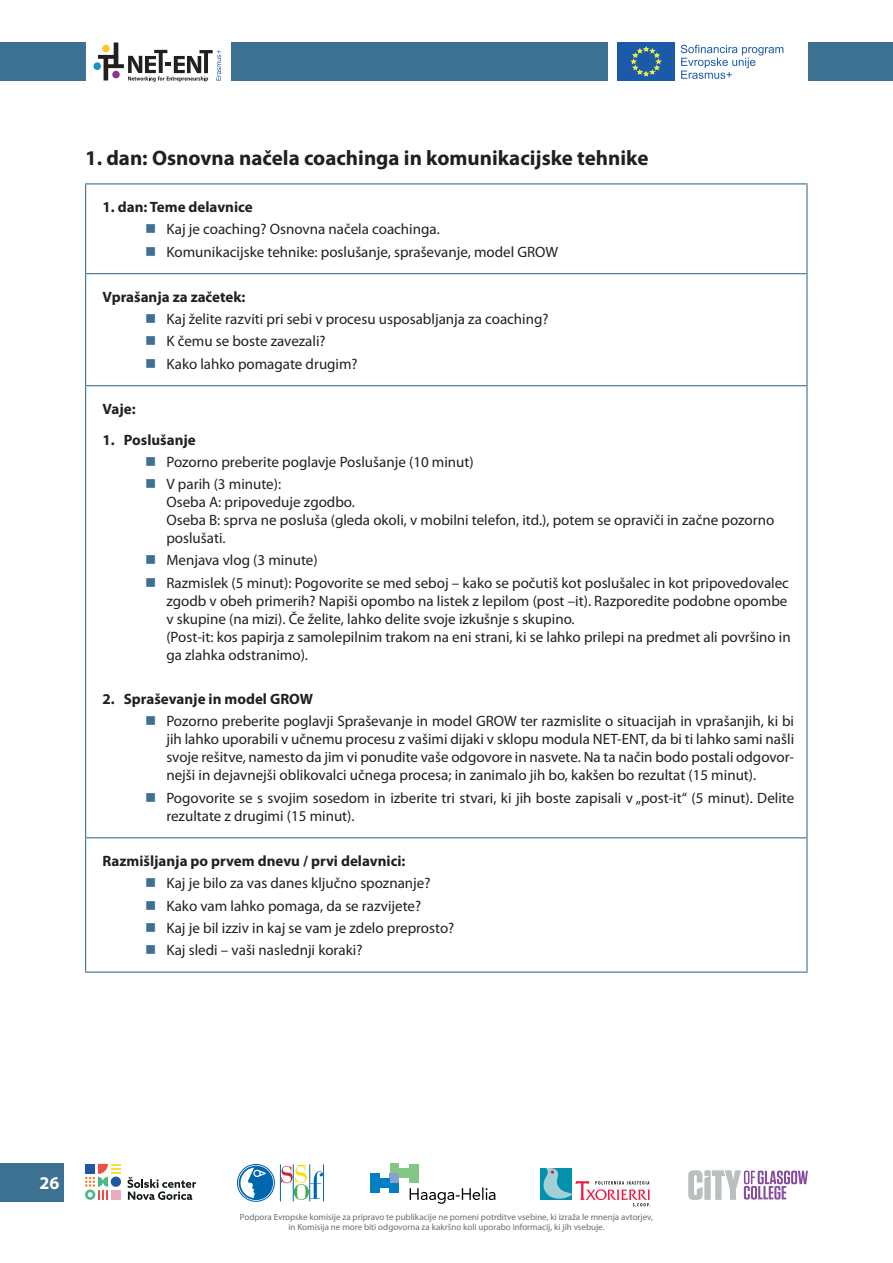
<style>
.page{position:relative;width:893px;height:1263px;background:#fff}
.page>*{position:absolute;margin:0;border:0;box-sizing:border-box;transform-origin:0 0}
.t1{font:700 21px "Myriad Pro";color:#231f20}
.t2{font:700 18px "Myriad Pro";color:#fff}
.t3{font:15px/18px "Myriad Pro";color:#231f20}
.t4{font:700 15px "Myriad Pro";color:#231f20}
.t5{font:9px/10.8px "Myriad Pro";color:#6c6d70;text-align:center}
.s1{color:#3d7192}
</style>
<div class="page">
<svg style="left:688px;top:1170px;width:120px;height:30px"></svg>
<svg style="left:410px;top:1187px;width:85px;height:17px"></svg>
<div style="left:390px;top:1164px;width:9px;height:9px;background:#84c785"></div>
<div style="left:410px;top:1164px;width:9px;height:9px;background:#84c785"></div>
<div style="left:410px;top:1174px;width:9px;height:9px;background:#84c785"></div>
<div style="left:400px;top:1169px;width:9px;height:9px;background:#84c785"></div>
<div style="left:390px;top:1174px;width:9px;height:9px;background:#85a1cf"></div>
<div style="left:370px;top:1174px;width:9px;height:9px;background:#007fc3"></div>
<div style="left:370px;top:1184px;width:9px;height:9px;background:#007fc3"></div>
<div style="left:380px;top:1179px;width:9px;height:9px;background:#007fc3"></div>
<div style="left:390px;top:1184px;width:9px;height:9px;background:#007fc3"></div>
<svg style="left:85px;top:1164px;width:36px;height:36px"></svg>
<div style="left:111px;top:1190px;width:10px;height:10px;background:#e7acbe"></div>
<svg style="left:128px;top:1177px;width:68px;height:23px"></svg>
<svg style="left:540px;top:1168px;width:110px;height:38px"></svg>
<svg style="left:281px;top:1165px;width:42px;height:35px"></svg>
<hr style="left:293px;top:1164px;width:1px;height:37px;background:#0066ad">
<hr style="left:323px;top:1164px;width:1px;height:37px;background:#0066ad">
<hr style="left:280px;top:1164px;width:1px;height:37px;background:#0066ad">
<hr style="left:309px;top:1164px;width:1px;height:37px;background:#0066ad">
<svg style="left:237px;top:1164px;width:38px;height:38px"></svg>
<div style="left:94px;top:62px;width:7px;height:8px;background:#1e8fc2;border-radius:50%"></div>
<svg style="left:98px;top:43px;width:123px;height:39px"></svg>
<div style="left:618px;top:43px;width:57px;height:38px;background:#1a5aa9"></div>
<svg style="left:631px;top:47px;width:30px;height:29px"></svg>
<svg style="left:681px;top:45px;width:102px;height:34px"></svg>
<div style="left:0;top:1163px;width:64px;height:39px;background:#3d7192"></div>
<div style="left:808px;top:43px;width:85px;height:38px;background:#3d7192"></div>
<div style="left:231px;top:43px;width:377px;height:38px;background:#3d7192"></div>
<div style="left:0;top:43px;width:85px;height:38px;background:#3d7192"></div>
<hr style="left:85px;top:183px;width:722px;height:1px;background:#3d7192">
<hr style="left:85px;top:184px;width:1px;height:89px;background:#3d7192">
<hr style="left:806px;top:184px;width:1px;height:89px;background:#3d7192">
<hr style="left:85px;top:273px;width:722px;height:1px;background:#3d7192">
<hr style="left:85px;top:274px;width:1px;height:111px;background:#3d7192">
<hr style="left:806px;top:274px;width:1px;height:111px;background:#3d7192">
<hr style="left:85px;top:385px;width:722px;height:1px;background:#3d7192">
<hr style="left:85px;top:386px;width:1px;height:451px;background:#3d7192">
<hr style="left:806px;top:386px;width:1px;height:451px;background:#3d7192">
<hr style="left:85px;top:837px;width:722px;height:1px;background:#3d7192">
<hr style="left:85px;top:838px;width:1px;height:133px;background:#3d7192">
<hr style="left:806px;top:838px;width:1px;height:133px;background:#3d7192">
<hr style="left:85px;top:971px;width:722px;height:2px;background:#3d7192">
<h1 class="t1" style="left:85px;top:146px;width:565px">1. dan: Osnovna načela coachinga in komunikacijske tehnike</h1>
<p class="t4" style="left:103px;top:199px;width:152px">1. dan: Teme delavnice</p>
<p class="t3" style="left:145px;top:221px;width:296px"><span class="s1">■</span> Kaj je coaching? Osnovna načela coachinga.</p>
<p class="t3" style="left:145px;top:243px;width:415px"><span class="s1">■</span> Komunikacijske tehnike: poslušanje, spraševanje, model GROW</p>
<p class="t4" style="left:103px;top:288px;width:144px">Vprašanja za začetek:</p>
<p class="t3" style="left:145px;top:310px;width:405px"><span class="s1">■</span> Kaj želite razviti pri sebi v procesu usposabljanja za coaching?</p>
<p class="t3" style="left:145px;top:333px;width:182px"><span class="s1">■</span> K čemu se boste zavezali?</p>
<p class="t3" style="left:145px;top:355px;width:214px"><span class="s1">■</span> Kako lahko pomagate drugim?</p>
<p class="t4" style="left:103px;top:400px;width:35px">Vaje:</p>
<p class="t4" style="left:103px;top:431px;width:95px">1. Poslušanje</p>
<p class="t3" style="left:145px;top:453px;width:330px"><span class="s1">■</span> Pozorno preberite poglavje Poslušanje (10 minut)</p>
<p class="t3" style="left:166px;top:475px;width:609px;text-indent:-21px"><span class="s1">■</span> V parih (3 minute):<br>Oseba A: pripoveduje zgodbo.<br>Oseba B: sprva ne posluša (gleda okoli, v mobilni telefon, itd.), potem se opraviči in začne pozorno poslušati.</p>
<p class="t3" style="left:145px;top:552px;width:174px"><span class="s1">■</span> Menjava vlog (3 minute)</p>
<p class="t3" style="left:166px;top:574px;width:626px;text-indent:-21px"><span class="s1">■</span> Razmislek (5 minut): Pogovorite se med seboj – kako se počutiš kot poslušalec in kot pripovedovalec zgodb v obeh primerih? Napiši opombo na listek z lepilom (post –it). Razporedite podobne opombe v skupine (na mizi). Če želite, lahko delite svoje izkušnje s skupino.<br>(Post-it: kos papirja z samolepilnim trakom na eni strani, ki se lahko prilepi na predmet ali površino in ga zlahka odstranimo).</p>
<p class="t4" style="left:103px;top:691px;width:212px">2. Spraševanje in model GROW</p>
<p class="t3" style="left:166px;top:713px;width:629px;text-align:justify;text-indent:-21px"><span class="s1">■</span> Pozorno preberite poglavji Spraševanje in model GROW ter razmislite o situacijah in vprašanjih, ki bi jih lahko uporabili v učnemu procesu z vašimi dijaki v sklopu modula NET-ENT, da bi ti lahko sami našli svoje rešitve, namesto da jim vi ponudite vaše odgovore in nasvete. Na ta način bodo postali odgovor&shy;nejši in dejavnejši oblikovalci učnega procesa; in zanimalo jih bo, kakšen bo rezultat (15 minut).</p>
<p class="t3" style="left:166px;top:789px;width:629px;text-indent:-21px"><span class="s1">■</span> Pogovorite se s svojim sosedom in izberite tri stvari, ki jih boste zapisali v „post-it“ (5 minut). Delite rezultate z drugimi (15 minut).</p>
<p class="t4" style="left:103px;top:852px;width:304px">Razmišljanja po prvem dnevu / prvi delavnici:</p>
<p class="t3" style="left:145px;top:874px;width:287px"><span class="s1">■</span> Kaj je bilo za vas danes ključno spoznanje?</p>
<p class="t3" style="left:145px;top:897px;width:278px"><span class="s1">■</span> Kako vam lahko pomaga, da se razvijete?</p>
<p class="t3" style="left:145px;top:919px;width:311px"><span class="s1">■</span> Kaj je bil izziv in kaj se vam je zdelo preprosto?</p>
<p class="t3" style="left:145px;top:941px;width:219px"><span class="s1">■</span> Kaj sledi – vaši naslednji koraki?</p>
<p class="t2" style="left:40px;top:1173px;width:21px">26</p>
<p class="t5" style="left:240px;top:1211px;width:415px">Podpora Evropske komisije za pripravo te publikacije ne pomeni potrditve vsebine, ki izraža le mnenja avtorjev, in Komisija ne more biti odgovorna za kakršno koli uporabo informacij, ki jih vsebuje.</p>
</div>
